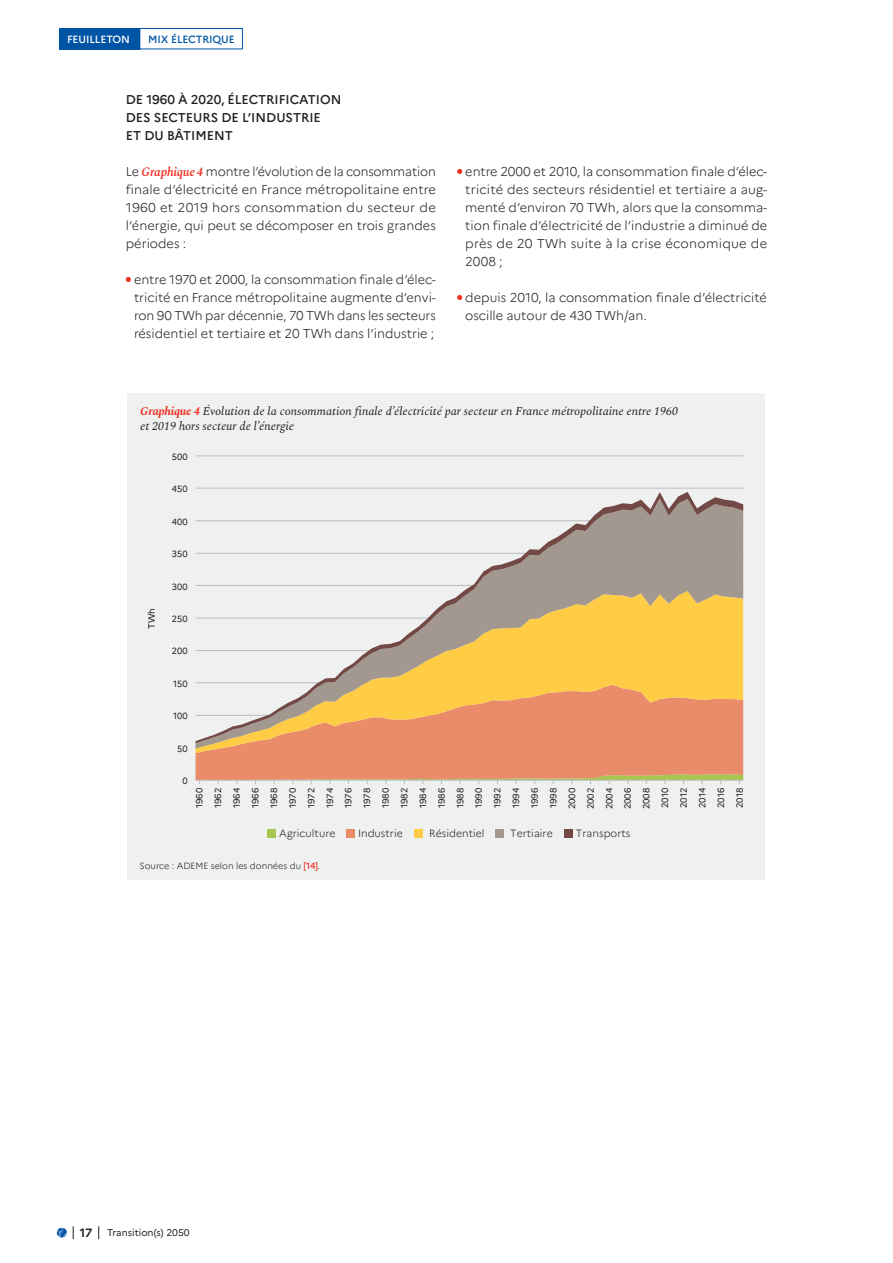
<style>
.page{position:relative;width:893px;height:1263px;background:#fff}
.page>*{position:absolute;margin:0;border:0;box-sizing:border-box;transform-origin:0 0}
.t1{font:300 12.75px/18px "Marianne";color:#231f20;text-align:justify}
.t2{font:500 12.75px/18px "Marianne";color:#231f20}
.t3{font:italic 12px/15px "Spectral";color:#231f20}
.t4{font:700 12px "Marianne";color:#231f20}
.t5{font:300 10.5px "Marianne";color:#231f20}
.t6{font:500 10.5px "Marianne";letter-spacing:-.01em;color:#0054a6}
.t7{font:500 10.5px "Marianne";letter-spacing:-.01em;color:#fff}
.t8{font:9.75px "Marianne";color:#231f20}
.t9{font:9.15px "Marianne";color:#231f20}
.t10{font:9px/18.6px "Marianne";color:#231f20;text-align:justify}
.t11{font:300 9px "Marianne";color:#231f20}
.s1{font-family:"Spectral";font-weight:600;font-style:italic;color:#ee3224}
.s2{font-weight:700;color:#ee3224}
.s3{font-weight:500;color:#ee3224}
</style>
<div class="page">
<div style="left:59px;top:28px;width:80px;height:21px;background:#0054a6"></div>
<div style="left:139px;top:28px;width:104px;height:21px;border:1px solid #0054a6"></div>
<svg style="left:73px;top:1226px;width:1px;height:13px"></svg>
<svg style="left:98px;top:1226px;width:1px;height:13px"></svg>
<svg style="left:57px;top:1228px;width:10px;height:9px"></svg>
<svg style="left:126px;top:277px;width:5px;height:5px"></svg>
<svg style="left:457px;top:169px;width:5px;height:5px"></svg>
<svg style="left:457px;top:295px;width:5px;height:5px"></svg>
<div style="left:128px;top:393px;width:637px;height:487px;background:#eff0f0"></div>
<div style="left:267px;top:829px;width:9px;height:9px;background:#a5c64f"></div>
<div style="left:346px;top:829px;width:8px;height:9px;background:#ea8b69"></div>
<div style="left:414px;top:829px;width:9px;height:9px;background:#ffcc46"></div>
<div style="left:495px;top:829px;width:9px;height:9px;background:#a3988f"></div>
<div style="left:564px;top:829px;width:8px;height:9px;background:#724945"></div>
<hr style="left:196px;top:488px;width:547px;height:1px;background:#bbbdc0">
<hr style="left:196px;top:455px;width:547px;height:1px;background:#bbbdc0">
<div style="left:196px;top:753px;width:547px;height:21px;background:#ea8b69"></div>
<div style="left:196px;top:748px;width:547px;height:5px;background:#ea8b69"></div>
<svg style="left:196px;top:743px;width:547px;height:5px;background:#e98e68"></svg>
<svg style="left:196px;top:492px;width:547px;height:251px"></svg>
<svg style="left:196px;top:774px;width:547px;height:10px"></svg>
<p class="t7" style="left:67px;top:34px;width:64px">FEUILLETON</p>
<p class="t6" style="left:148px;top:34px;width:88px">MIX ÉLECTRIQUE</p>
<h4 class="t2" style="left:126px;top:91px;width:217px">DE 1960 À 2020, ÉLECTRIFICATION<br>DES SECTEURS DE L’INDUSTRIE<br>ET DU BÂTIMENT</h4>
<p class="t1" style="left:126px;top:163px;width:312px">Le <span class="s1">Graphique 4</span> montre l’évolution de la consommation finale d’électricité en France métropolitaine entre 1960 et 2019 hors consommation du secteur de l’énergie, qui peut se décomposer en trois grandes périodes :</p>
<p class="t1" style="left:134px;top:271px;width:303px">entre 1970 et 2000, la consommation finale d’élec&shy;tricité en France métropolitaine augmente d’envi&shy;ron 90 TWh par décennie, 70 TWh dans les secteurs résidentiel et tertiaire et 20 TWh dans l’industrie ;</p>
<p class="t1" style="left:465px;top:163px;width:303px">entre 2000 et 2010, la consommation finale d’élec&shy;tricité des secteurs résidentiel et tertiaire a aug&shy;menté d’environ 70 TWh, alors que la consomma&shy;tion finale d’électricité de l’industrie a diminué de près de 20 TWh suite à la crise économique de 2008 ;</p>
<p class="t1" style="left:465px;top:289px;width:303px">depuis 2010, la consommation finale d’électricité oscille autour de 430 TWh/an.</p>
<p class="t3" style="left:140px;top:404px;width:539px"><span class="s2">Graphique 4</span> Évolution de la consommation finale d’électricité par secteur en France métropolitaine entre 1960 et 2019 hors secteur de l’énergie</p>
<p class="t10" style="left:172px;top:448px;width:17px">500</p>
<p class="t10" style="left:172px;top:480px;width:17px">450</p>
<p class="t10" style="left:172px;top:513px;width:17px">400</p>
<p class="t10" style="left:172px;top:545px;width:17px">350</p>
<p class="t9" style="left:147px;top:629px;width:23px;rotate:-90deg">TWh</p>
<p class="t10" style="left:172px;top:578px;width:17px">300</p>
<p class="t10" style="left:172px;top:610px;width:17px">250</p>
<p class="t10" style="left:172px;top:642px;width:17px">200</p>
<p class="t10" style="left:173px;top:675px;width:16px">150</p>
<p class="t10" style="left:173px;top:707px;width:16px">100</p>
<p class="t10" style="left:177px;top:740px;width:12px">50</p>
<p class="t10" style="left:182px;top:772px;width:7px">0</p>
<p class="t10" style="left:191px;top:809px;width:23px;rotate:-90deg">1960<br>1962<br>1964<br>1966<br>1968<br>1970<br>1972<br>1974<br>1976<br>1978<br>1980<br>1982<br>1984<br>1986<br>1988<br>1990<br>1992<br>1994<br>1996<br>1998<br>2000<br>2002<br>2004<br>2006<br>2008<br>2010<br>2012<br>2014<br>2016<br>2018</p>
<p class="t5" style="left:279px;top:828px;width:58px">Agriculture</p>
<p class="t5" style="left:358px;top:828px;width:46px">Industrie</p>
<p class="t5" style="left:429px;top:828px;width:57px">Résidentiel</p>
<p class="t5" style="left:510px;top:828px;width:44px">Tertiaire</p>
<p class="t5" style="left:576px;top:828px;width:56px">Transports</p>
<p class="t11" style="left:140px;top:861px;width:182px">Source : ADEME selon les données du <span class="s3">[14]</span>.</p>
<p class="t4" style="left:80px;top:1227px;width:14px">17</p>
<p class="t8" style="left:107px;top:1228px;width:84px">Transition(s) 2050</p>
</div>
